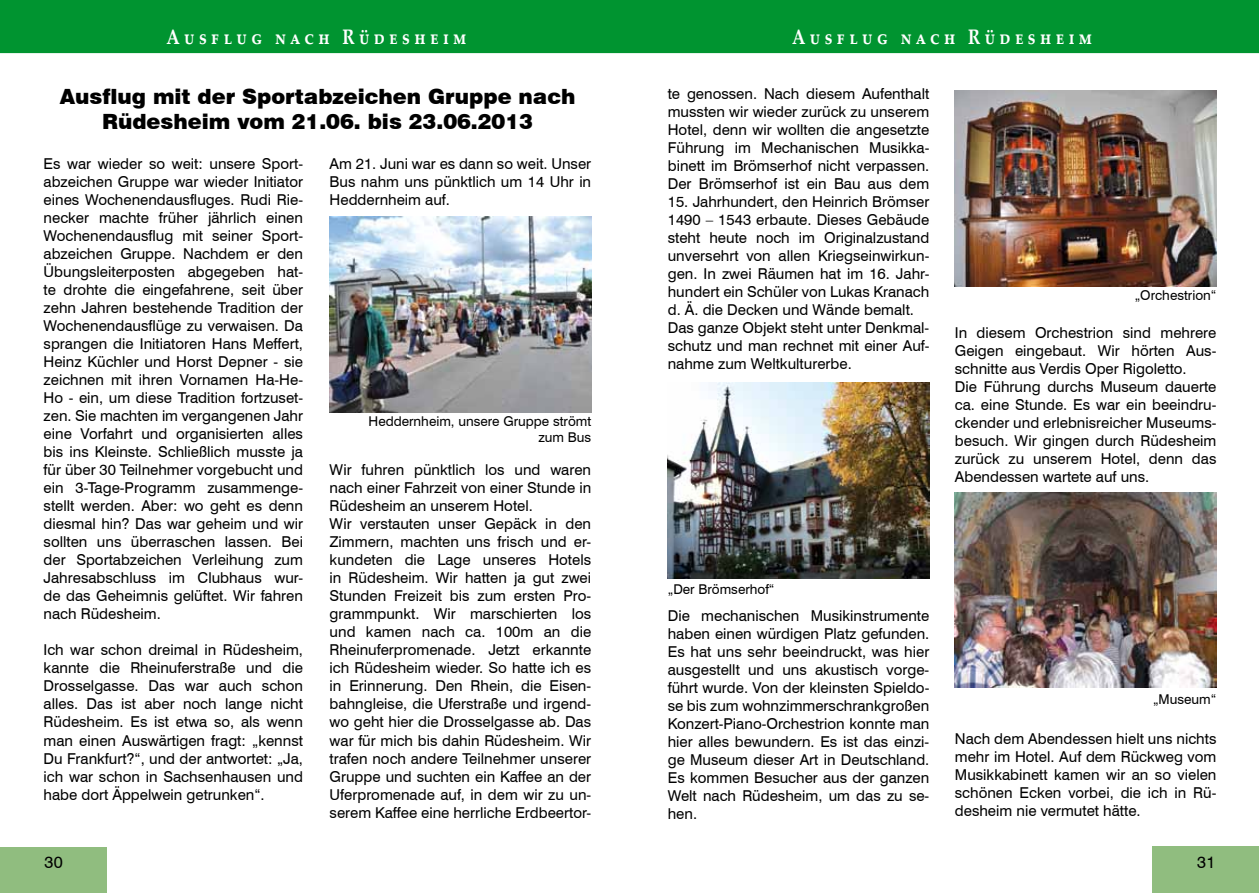
<style>
.page{position:relative;width:1259px;height:893px;background:#fff}
.page>*{position:absolute;margin:0;border:0;box-sizing:border-box;transform-origin:0 0}
.t1{font:900 21px/25.2px "Swiss 721 BT";color:#000;text-align:center}
.t2{font:700 21px "Palatino Linotype";color:#fff;scale:.82 1}
.t3{font:16.5px "Swiss 721 BT";color:#000}
.t4{font:15px/18px "Swiss 721 BT";color:#000;text-align:justify}
.t5{font:13.5px/16.2px "Swiss 721 BT";color:#000;text-align:right}
</style>
<div class="page">
<div style="left:0;top:847px;width:106px;height:46px;background:#90bd7f"></div>
<div style="left:1152px;top:847px;width:107px;height:46px;background:#90bd7f"></div>
<div style="left:0;top:0;width:1259px;height:54px;background:#009430"></div>
<img style="left:330px;top:217px;width:261px;height:195px">
<img style="left:668px;top:382px;width:261px;height:196px">
<img style="left:955px;top:91px;width:261px;height:195px">
<img style="left:955px;top:493px;width:261px;height:195px">
<h1 class="t2" style="left:166px;top:22px;width:367px">A u s f l u g n a c h R ü d e s h e i m</h1>
<h1 class="t2" style="left:792px;top:22px;width:367px">A u s f l u g n a c h R ü d e s h e i m</h1>
<h1 class="t1" style="left:60px;top:84px;width:517px">Ausflug mit der Sportabzeichen Gruppe nach<br>Rüdesheim vom 21.06. bis 23.06.2013</h1>
<p class="t4" style="left:44px;top:155px;width:261px">Es war wieder so weit: unsere Sport&shy;abzeichen Gruppe war wieder Initiator eines Wochenendausfluges. Rudi Rie&shy;necker machte früher jährlich einen Wochenendausflug mit seiner Sport&shy;abzeichen Gruppe. Nachdem er den Übungsleiterposten abgegeben hat&shy;te drohte die eingefahrene, seit über zehn Jahren bestehende Tradition der Wochenendausflüge zu verwaisen. Da sprangen die Initiatoren Hans Meffert, Heinz Küchler und Horst Depner - sie zeichnen mit ihren Vornamen Ha-He-Ho - ein, um diese Tradition fortzuset&shy;zen. Sie machten im vergangenen Jahr eine Vorfahrt und organisierten alles bis ins Kleinste. Schließlich musste ja für über 30 Teilnehmer vorgebucht und ein 3-Tage-Programm zusammenge&shy;stellt werden. Aber: wo geht es denn diesmal hin? Das war geheim und wir sollten uns überraschen lassen. Bei der Sportabzeichen Verleihung zum Jahresabschluss im Clubhaus wur&shy;de das Geheimnis gelüftet. Wir fahren nach Rüdesheim.</p>
<p class="t4" style="left:44px;top:641px;width:261px">Ich war schon dreimal in Rüdesheim, kannte die Rheinuferstraße und die Drosselgasse. Das war auch schon alles. Das ist aber noch lange nicht Rüdesheim. Es ist etwa so, als wenn man einen Auswärtigen fragt: „kennst Du Frankfurt?“, und der antwortet: „Ja, ich war schon in Sachsenhausen und habe dort Äppelwein getrunken“.</p>
<p class="t4" style="left:330px;top:155px;width:263px">Am 21. Juni war es dann so weit. Unser Bus nahm uns pünktlich um 14 Uhr in Heddernheim auf.</p>
<p class="t5" style="left:368px;top:413px;width:224px">Heddernheim, unsere Gruppe strömt zum Bus</p>
<p class="t4" style="left:330px;top:461px;width:263px;text-align:left">Wir fuhren pünktlich los und waren nach einer Fahrzeit von einer Stunde in Rüdesheim an unserem Hotel.<br>Wir verstauten unser Gepäck in den Zimmern, machten uns frisch und er&shy;kundeten die Lage unseres Hotels in Rüdesheim. Wir hatten ja gut zwei Stunden Freizeit bis zum ersten Pro&shy;grammpunkt. Wir marschierten los und kamen nach ca. 100m an die Rheinuferpromenade. Jetzt erkannte ich Rüdesheim wieder. So hatte ich es in Erinnerung. Den Rhein, die Eisen&shy;bahngleise, die Uferstraße und irgend&shy;wo geht hier die Drosselgasse ab. Das war für mich bis dahin Rüdesheim. Wir trafen noch andere Teilnehmer unserer Gruppe und suchten ein Kaffee an der Uferpromenade auf, in dem wir zu un&shy;serem Kaffee eine herrliche Erdbeertor-</p>
<p class="t4" style="left:668px;top:85px;width:263px">te genossen. Nach diesem Aufenthalt mussten wir wieder zurück zu unserem Hotel, denn wir wollten die angesetzte Führung im Mechanischen Musikka&shy;binett im Brömserhof nicht verpassen.<br>Der Brömserhof ist ein Bau aus dem</p>
<p class="t4" style="left:668px;top:193px;width:263px;text-align:left">15. Jahrhundert, den Heinrich Brömser 1490 – 1543 erbaute. Dieses Gebäude steht heute noch im Originalzustand unversehrt von allen Kriegseinwirkun&shy;gen. In zwei Räumen hat im 16. Jahr&shy;hundert ein Schüler von Lukas Kranach d. Ä. die Decken und Wände bemalt.<br>Das ganze Objekt steht unter Denkmal&shy;schutz und man rechnet mit einer Auf&shy;nahme zum Weltkulturerbe.</p>
<p class="t5" style="left:1134px;top:287px;width:83px">„Orchestrion“</p>
<p class="t4" style="left:955px;top:323px;width:263px;text-align:left">In diesem Orchestrion sind mehrere Geigen eingebaut. Wir hörten Aus&shy;schnitte aus Verdis Oper Rigoletto.<br>Die Führung durchs Museum dauerte ca. eine Stunde. Es war ein beeindru&shy;ckender und erlebnisreicher Museums&shy;besuch. Wir gingen durch Rüdesheim zurück zu unserem Hotel, denn das Abendessen wartete auf uns.</p>
<p class="t5" style="left:668px;top:581px;width:108px">„Der Brömserhof“</p>
<p class="t4" style="left:668px;top:607px;width:263px">Die mechanischen Musikinstrumente haben einen würdigen Platz gefunden.<br>Es hat uns sehr beeindruckt, was hier ausgestellt und uns akustisch vorge&shy;führt wurde. Von der kleinsten Spieldo&shy;se bis zum wohnzimmerschrankgroßen Konzert-Piano-Orchestrion konnte man hier alles bewundern. Es ist das einzi&shy;ge Museum dieser Art in Deutschland.<br>Es kommen Besucher aus der ganzen Welt nach Rüdesheim, um das zu se&shy;hen.</p>
<p class="t5" style="left:1153px;top:691px;width:65px">„Museum“</p>
<p class="t4" style="left:955px;top:730px;width:263px">Nach dem Abendessen hielt uns nichts mehr im Hotel. Auf dem Rückweg vom Musikkabinett kamen wir an so vielen schönen Ecken vorbei, die ich in Rü&shy;desheim nie vermutet hätte.</p>
<p class="t3" style="left:45px;top:852px;width:20px">30</p>
<p class="t3" style="left:1197px;top:852px;width:20px">31</p>
</div>
